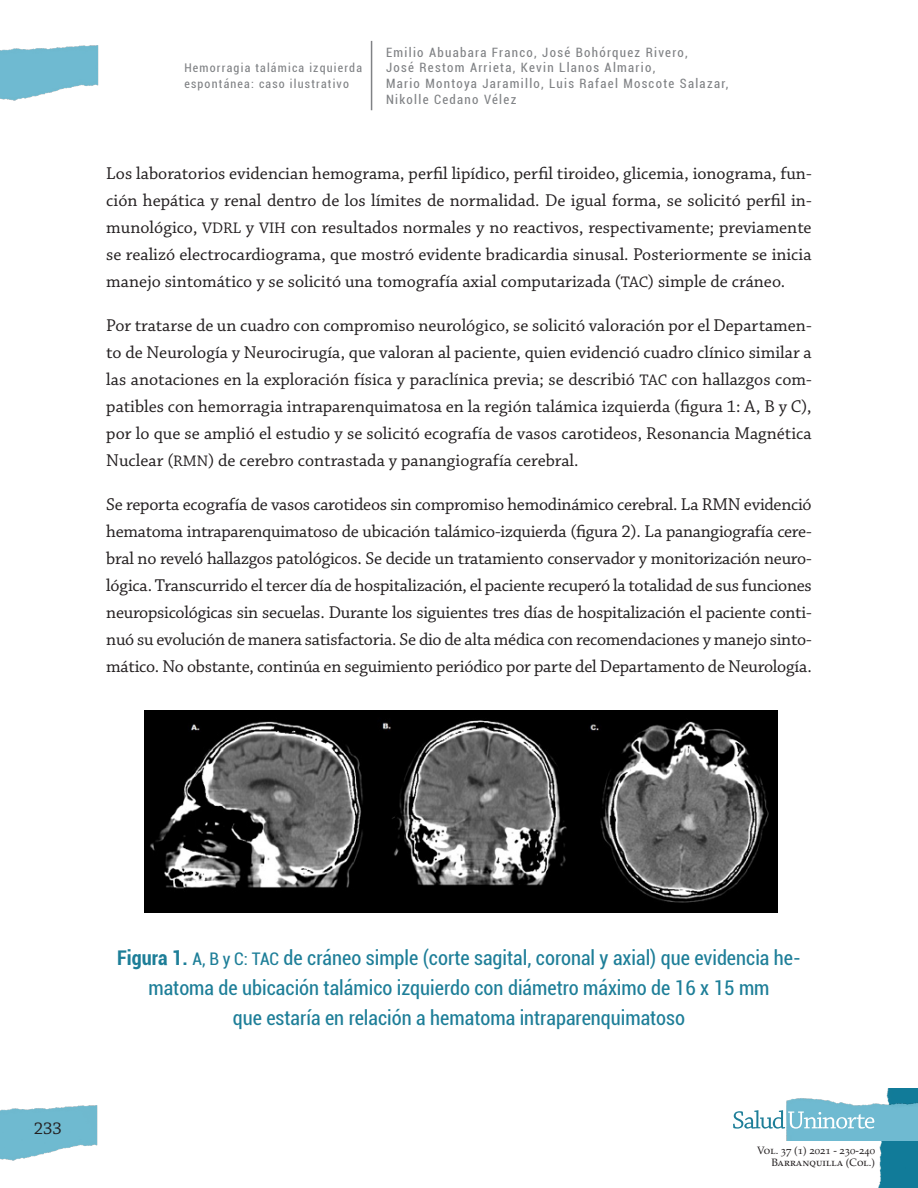
<style>
.page{position:relative;width:918px;height:1188px;background:#fff}
.page>*{position:absolute;margin:0;border:0;box-sizing:border-box;transform-origin:0 0}
.Titulo_Figura{font:condensed 20.25px/30.5px "Roboto";color:#1d7e98;text-align:center}
.Parrafo{font:18px/27px "Chaparral Pro";color:#231f20;text-align:justify}
.Parrafo_-15{font:18px/27px "Chaparral Pro";letter-spacing:-.01em;color:#231f20;text-align:justify}
.t1{font:condensed 12.9px/15.9px "Roboto";letter-spacing:.1em;color:#808285}
.t2{font:condensed 12px/16.5px "Roboto";letter-spacing:.1em;color:#808285}
.t3{font:10.65px/12.8px "Palatino LT Std";color:#231f20;text-align:right}
.s1{font-size:16.05px}
.s2{font-weight:700}
.s3{font-size:17.4px}
</style>
<div class="page">
<img style="left:0;top:1105px;width:98px;height:56px">
<img style="left:0;top:45px;width:99px;height:56px">
<img style="left:878px;top:1088px;width:40px;height:100px">
<img style="left:787px;top:1097px;width:131px;height:44px">
<svg style="left:733px;top:1110px;width:141px;height:19px"></svg>
<hr style="left:371px;top:41px;width:1px;height:69px;background:#808285">
<img style="left:144px;top:711px;width:634px;height:202px">
<p class="t2" style="left:184px;top:59px;width:179px">Hemorragia talámica izquierda espontánea: caso ilustrativo</p>
<p class="t1" style="left:386px;top:44px;width:344px">Emilio Abuabara Franco, José Bohórquez Rivero,<br>José Restom Arrieta, Kevin Llanos Almario,<br>Mario Montoya Jaramillo, Luis Rafael Moscote Salazar, Nikolle Cedano Vélez</p>
<p class="Parrafo" style="left:106px;top:161px;width:707px">Los laboratorios evidencian hemograma, perfil lipídico, perfil tiroideo, glicemia, ionograma, fun&shy;ción hepática y renal dentro de los límites de normalidad. De igual forma, se solicitó perfil in&shy;munológico, <span class="s1">VDRL</span> y <span class="s1">VIH</span> con resultados normales y no reactivos, respectivamente; previamente se realizó electrocardiograma, que mostró evidente bradicardia sinusal. Posteriormente se inicia manejo sintomático y se solicitó una tomografía axial computarizada (<span class="s1">TAC</span>) simple de cráneo.</p>
<p class="Parrafo" style="left:106px;top:313px;width:707px">Por tratarse de un cuadro con compromiso neurológico, se solicitó valoración por el Departamen&shy;to de Neurología y Neurocirugía, que valoran al paciente, quien evidenció cuadro clínico similar a las anotaciones en la exploración física y paraclínica previa; se describió <span class="s1">TAC</span> con hallazgos com&shy;patibles con hemorragia intraparenquimatosa en la región talámica izquierda (figura 1: A, B y C), por lo que se amplió el estudio y se solicitó ecografía de vasos carotideos, Resonancia Magnética Nuclear (<span class="s1">RMN</span>) de cerebro contrastada y panangiografía cerebral.</p>
<p class="Parrafo_-15" style="left:106px;top:492px;width:707px">Se reporta ecografía de vasos carotideos sin compromiso hemodinámico cerebral. La RMN evidenció hematoma intraparenquimatoso de ubicación talámico-izquierda (figura 2). La panangiografía cere&shy;bral no reveló hallazgos patológicos. Se decide un tratamiento conservador y monitorización neuro&shy;lógica. Transcurrido el tercer día de hospitalización, el paciente recuperó la totalidad de sus funciones neuropsicológicas sin secuelas. Durante los siguientes tres días de hospitalización el paciente conti&shy;nuó su evolución de manera satisfactoria. Se dio de alta médica con recomendaciones y manejo sinto&shy;mático. No obstante, continúa en seguimiento periódico por parte del Departamento de Neurología.</p>
<p class="Parrafo_-15" style="left:34px;top:1115px;width:30px">233</p>
<p class="Titulo_Figura" style="left:117px;top:941px;width:685px"><span class="s2">Figura 1.</span> <span class="s3">A, B y C: TAC</span> de cráneo simple (corte sagital, coronal y axial) que evidencia he&shy;matoma de ubicación talámico izquierdo con diámetro máximo de 16 x 15 mm<br>que estaría en relación a hematoma intraparenquimatoso</p>
<p class="t3" style="left:757px;top:1144px;width:119px">Vol. 37 (1) 2021 - 230-240<br>Barranquilla (Col.)</p>
</div>
